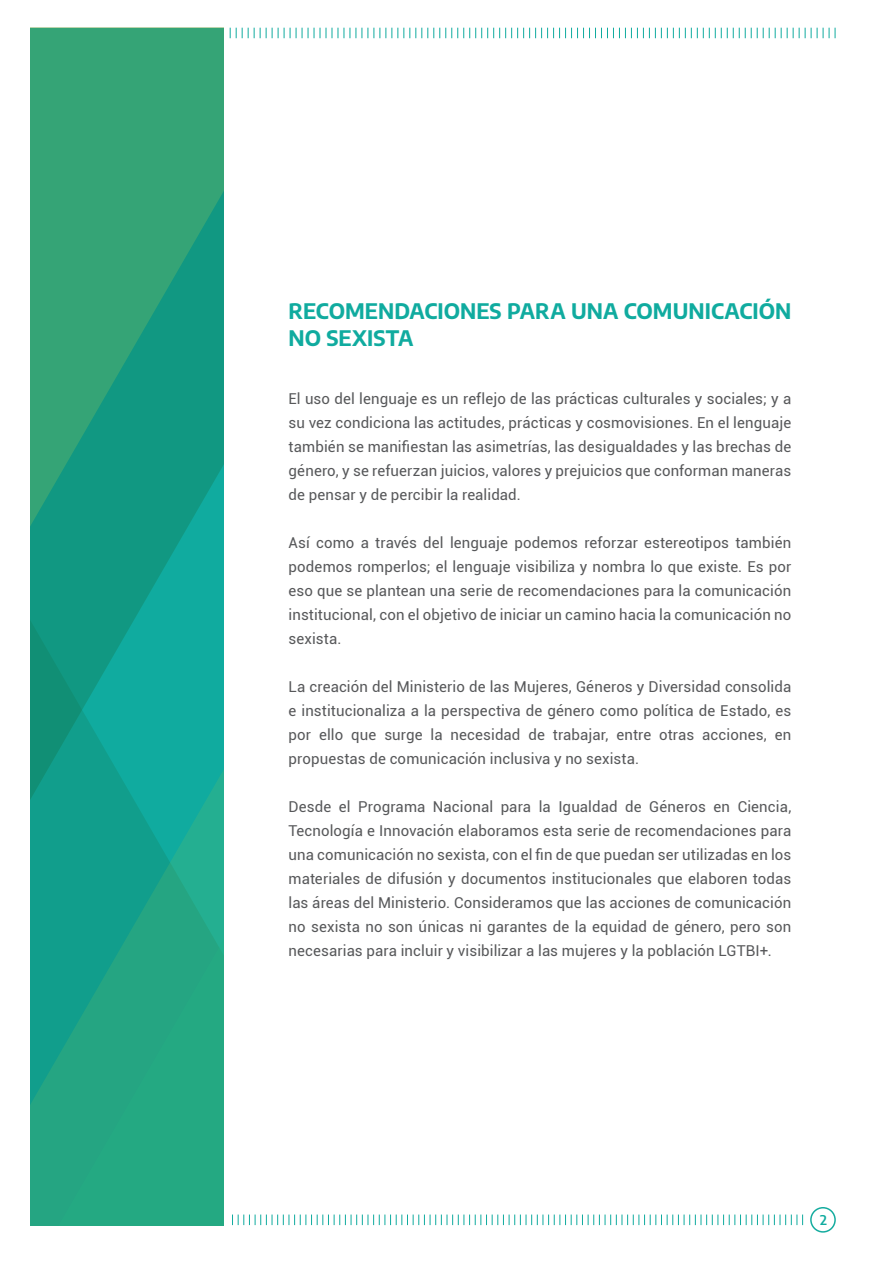
<style>
.page{position:relative;width:893px;height:1263px;background:#fff}
.page>*{position:absolute;margin:0;border:0;box-sizing:border-box;transform-origin:0 0}
.t1{font:700 21px/27px "Encode Sans";color:#10ab9f}
.t2{font:15px/24px "Roboto";letter-spacing:.005em;color:#57585a;text-align:justify}
.t3{font:600 13.2px "Encode Sans";color:#10ab9f}
</style>
<div class="page">
<svg style="left:31px;top:28px;width:193px;height:401px;background:#2da178"></svg>
<svg style="left:31px;top:429px;width:193px;height:796px;background:#18a289"></svg>
<svg style="left:232px;top:1214px;width:571px;height:11px"></svg>
<div style="left:810px;top:1207px;width:26px;height:25px;border:2px solid #15ac9f;border-radius:50%"></div>
<svg style="left:230px;top:28px;width:606px;height:10px"></svg>
<h1 class="t1" style="left:289px;top:296px;width:504px">RECOMENDACIONES PARA UNA COMUNICACIÓN<br>NO SEXISTA</h1>
<p class="t2" style="left:289px;top:386px;width:504px">El uso del lenguaje es un reflejo de las prácticas culturales y sociales; y a su vez condiciona las actitudes, prácticas y cosmovisiones. En el lenguaje también se manifiestan las asimetrías, las desigualdades y las brechas de género, y se refuerzan juicios, valores y prejuicios que conforman maneras de pensar y de percibir la realidad.</p>
<p class="t2" style="left:289px;top:530px;width:504px">Así como a través del lenguaje podemos reforzar estereotipos también podemos romperlos; el lenguaje visibiliza y nombra lo que existe. Es por eso que se plantean una serie de recomendaciones para la comunicación institucional, con el objetivo de iniciar un camino hacia la comunicación no sexista.</p>
<p class="t2" style="left:289px;top:674px;width:504px">La creación del Ministerio de las Mujeres, Géneros y Diversidad consolida e institucionaliza a la perspectiva de género como política de Estado, es por ello que surge la necesidad de trabajar, entre otras acciones, en propuestas de comunicación inclusiva y no sexista.</p>
<p class="t2" style="left:289px;top:794px;width:504px">Desde el Programa Nacional para la Igualdad de Géneros en Ciencia, Tecnología e Innovación elaboramos esta serie de recomendaciones para una comunicación no sexista, con el fin de que puedan ser utilizadas en los materiales de difusión y documentos institucionales que elaboren todas las áreas del Ministerio. Consideramos que las acciones de comunicación no sexista no son únicas ni garantes de la equidad de género, pero son necesarias para incluir y visibilizar a las mujeres y la población LGTBI+.</p>
<p class="t3" style="left:820px;top:1210px;width:8px">2</p>
</div>
